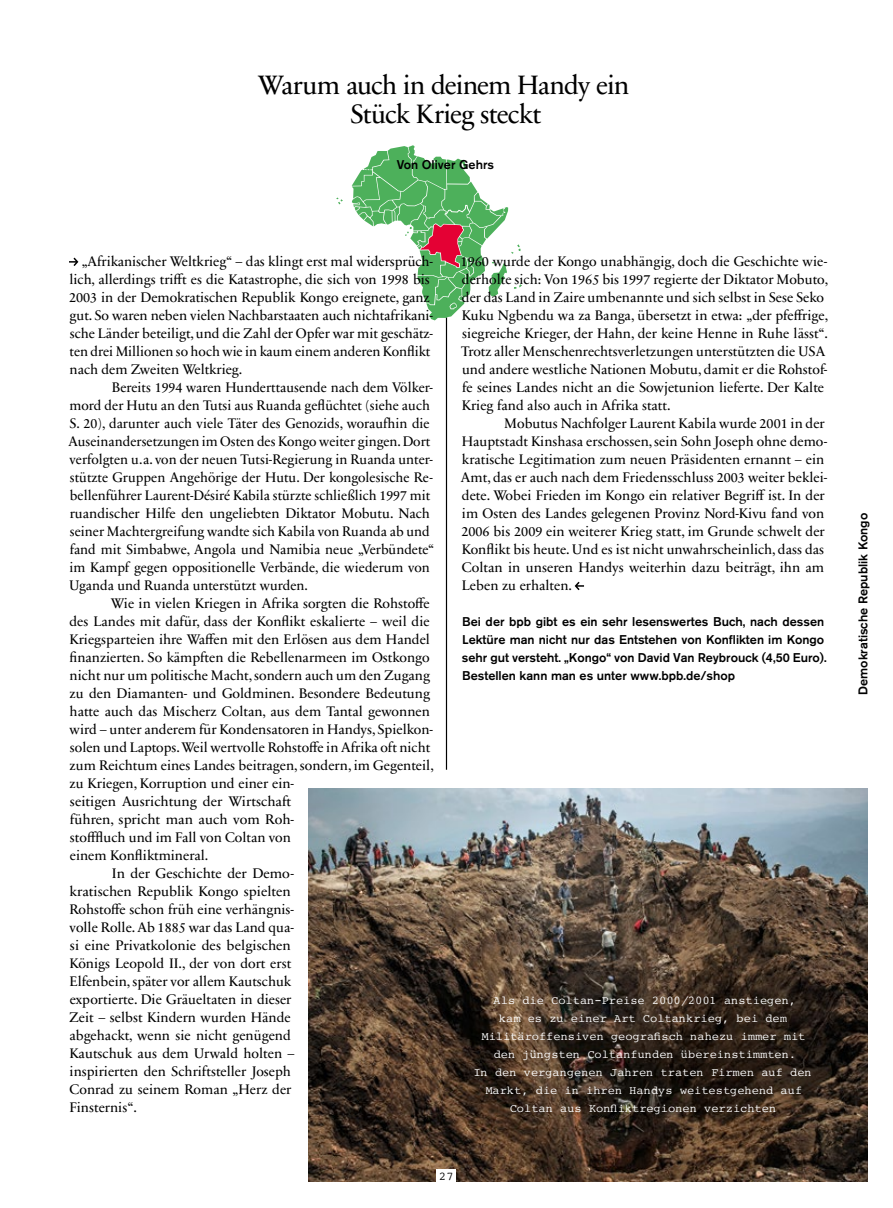
<style>
.page{position:relative;width:893px;height:1208px;background:#fff}
.page>*{position:absolute;margin:0;border:0;box-sizing:border-box;transform-origin:0 0}
.t1{font:500 57.3px "Akzidenz Grotesk BE";color:#000}
.t2{font:27px/28.5px "Sabon Next LT";letter-spacing:-.04em;color:#000;text-align:center}
.t3{font:14.1px/18px "Sabon Next LT";color:#000}
.t4{font:500 12.6px/18px "Akzidenz Grotesk BE";color:#000}
.t5{font:12px/18px "Courier LT";color:#fff;text-align:center}
.t6{font:12px "Courier LT";color:#000}
</style>
<div class="page">
<hr style="left:446px;top:315px;width:1px;height:454px;background:#000">
<svg style="left:336px;top:197px;width:7px;height:7px"></svg>
<svg style="left:352px;top:145px;width:170px;height:175px"></svg>
<img style="left:309px;top:788px;width:558px;height:393px">
<svg style="left:575px;top:581px;width:9px;height:9px"></svg>
<svg style="left:69px;top:257px;width:9px;height:9px"></svg>
<div style="left:437px;top:1168px;width:19px;height:14px;background:#fff"></div>
<h2 class="t2" style="left:258px;top:71px;width:373px">Warum auch in deinem Handy ein<br>Stück Krieg steckt</h2>
<p class="t4" style="left:397px;top:156px;width:99px">Von Oliver Gehrs</p>
<p class="t3" style="left:69px;top:253px;width:365px;text-indent:13px">„Afrikanischer Weltkrieg“ – das klingt erst mal widersprüch&shy;lich, allerdings trifft es die Katastrophe, die sich von 1998 bis 2003 in der Demokratischen Republik Kongo ereignete, ganz gut. So waren neben vielen Nachbarstaaten auch nichtafrikani&shy;sche Länder beteiligt, und die Zahl der Opfer war mit geschätz&shy;ten drei Millionen so hoch wie in kaum einem anderen Konflikt nach dem Zweiten Weltkrieg.</p>
<p class="t3" style="left:69px;top:379px;width:367px;text-indent:43px">Bereits 1994 waren Hunderttausende nach dem Völker&shy;mord der Hutu an den Tutsi aus Ruanda geflüchtet (siehe auch S. 20), darunter auch viele Täter des Genozids, woraufhin die Auseinandersetzungen im Osten des Kongo weiter gingen. Dort verfolgten u.a. von der neuen Tutsi-Regierung in Ruanda unter&shy;stützte Gruppen Angehörige der Hutu. Der kongolesische Re&shy;bellenführer Laurent-Désiré Kabila stürzte schließlich 1997 mit ruandischer Hilfe den ungeliebten Diktator Mobutu. Nach seiner Machtergreifung wandte sich Kabila von Ruanda ab und fand mit Simbabwe, Angola und Namibia neue „Verbündete“ im Kampf gegen oppositionelle Verbände, die wiederum von Uganda und Ruanda unterstützt wurden.</p>
<p class="t3" style="left:111px;top:595px;width:320px">Wie in vielen Kriegen in Afrika sorgten die Rohstoffe</p>
<p class="t3" style="left:70px;top:613px;width:362px">des Landes mit dafür, dass der Konflikt eskalierte – weil die</p>
<p class="t3" style="left:69px;top:631px;width:362px">Kriegsparteien ihre Waffen mit den Erlösen aus dem Handel</p>
<p class="t3" style="left:69px;top:649px;width:362px">finanzierten. So kämpften die Rebellenarmeen im Ostkongo</p>
<p class="t3" style="left:70px;top:667px;width:362px">nicht nur um politische Macht, sondern auch um den Zugang</p>
<p class="t3" style="left:70px;top:685px;width:362px">zu den Diamanten- und Goldminen. Besondere Bedeutung</p>
<p class="t3" style="left:70px;top:703px;width:362px">hatte auch das Mischerz Coltan, aus dem Tantal gewonnen</p>
<p class="t3" style="left:70px;top:721px;width:365px">wird – unter anderem für Kondensatoren in Handys, Spielkon-</p>
<p class="t3" style="left:70px;top:739px;width:362px">solen und Laptops. Weil wertvolle Rohstoffe in Afrika oft nicht</p>
<p class="t3" style="left:70px;top:757px;width:366px">zum Reichtum eines Landes beitragen, sondern, im Gegenteil,</p>
<p class="t3" style="left:70px;top:775px;width:226px">zu Kriegen, Korruption und einer ein-</p>
<p class="t3" style="left:70px;top:793px;width:223px">seitigen Ausrichtung der Wirtschaft</p>
<p class="t3" style="left:70px;top:811px;width:226px">führen, spricht man auch vom Roh-</p>
<p class="t3" style="left:70px;top:829px;width:222px">stofffluch und im Fall von Coltan von</p>
<p class="t3" style="left:70px;top:847px;width:140px">einem Konfliktmineral.</p>
<p class="t3" style="left:112px;top:865px;width:184px">In der Geschichte der Demo-</p>
<p class="t3" style="left:70px;top:883px;width:223px">kratischen Republik Kongo spielten</p>
<p class="t3" style="left:69px;top:901px;width:226px">Rohstoffe schon früh eine verhängnis-</p>
<p class="t3" style="left:70px;top:919px;width:226px">volle Rolle. Ab 1885 war das Land qua-</p>
<p class="t3" style="left:70px;top:937px;width:222px">si eine Privatkolonie des belgischen</p>
<p class="t3" style="left:69px;top:955px;width:223px">Königs Leopold II., der von dort erst</p>
<p class="t3" style="left:69px;top:973px;width:224px">Elfenbein, später vor allem Kautschuk</p>
<p class="t3" style="left:70px;top:991px;width:223px">exportierte. Die Gräueltaten in dieser</p>
<p class="t3" style="left:69px;top:1009px;width:223px">Zeit – selbst Kindern wurden Hände</p>
<p class="t3" style="left:70px;top:1027px;width:223px">abgehackt, wenn sie nicht genügend</p>
<p class="t3" style="left:69px;top:1045px;width:227px">Kautschuk aus dem Urwald holten –</p>
<p class="t3" style="left:70px;top:1063px;width:223px">inspirierten den Schriftsteller Joseph</p>
<p class="t3" style="left:70px;top:1081px;width:223px">Conrad zu seinem Roman „Herz der</p>
<p class="t3" style="left:69px;top:1099px;width:69px">Finsternis“.</p>
<p class="t3" style="left:461px;top:253px;width:369px">1960 wurde der Kongo unabhängig, doch die Geschichte wie&shy;derholte sich: Von 1965 bis 1997 regierte der Diktator Mobuto, der das Land in Zaire umbenannte und sich selbst in Sese Seko Kuku Ngbendu wa za Banga, übersetzt in etwa: „der pfeffrige, siegreiche Krieger, der Hahn, der keine Henne in Ruhe lässt“.<br>Trotz aller Menschenrechtsverletzungen unterstützten die USA und andere westliche Nationen Mobutu, damit er die Rohstof&shy;fe seines Landes nicht an die Sowjetunion lieferte. Der Kalte Krieg fand also auch in Afrika statt.</p>
<p class="t3" style="left:461px;top:415px;width:368px;text-indent:43px">Mobutus Nachfolger Laurent Kabila wurde 2001 in der Hauptstadt Kinshasa erschossen, sein Sohn Joseph ohne demo&shy;kratische Legitimation zum neuen Präsidenten ernannt – ein Amt, das er auch nach dem Friedensschluss 2003 weiter beklei&shy;dete. Wobei Frieden im Kongo ein relativer Begriff ist. In der im Osten des Landes gelegenen Provinz Nord-Kivu fand von 2006 bis 2009 ein weiterer Krieg statt, im Grunde schwelt der Konflikt bis heute. Und es ist nicht unwahrscheinlich, dass das Coltan in unseren Handys weiterhin dazu beiträgt, ihn am Leben zu erhalten.</p>
<p class="t4" style="left:462px;top:612px;width:366px">Bei der bpb gibt es ein sehr lesenswertes Buch, nach dessen Lektüre man nicht nur das Entstehen von Konflikten im Kongo sehr gut versteht. „Kongo“ von David Van Reybrouck (4,50 Euro).<br>Bestellen kann man es unter www.bpb.de/shop</p>
<h1 class="t1" style="left:348px;top:376px;width:171px">Kongo</h1>
<p class="t5" style="left:473px;top:992px;width:340px">Als die Coltan-Preise 2000/2001 anstiegen,<br>kam es zu einer Art Coltankrieg, bei dem Militäroffensiven geografisch nahezu immer mit den jüngsten Coltanfunden übereinstimmten.<br>In den vergangenen Jahren traten Firmen auf den Markt, die in ihren Handys weitestgehend auf Coltan aus Konfliktregionen verzichten</p>
<p class="t6" style="left:439px;top:1170px;width:16px">27</p>
<p class="t4" style="left:854px;top:695px;width:183px;rotate:-90deg">Demokratische Republik Kongo</p>
</div>
